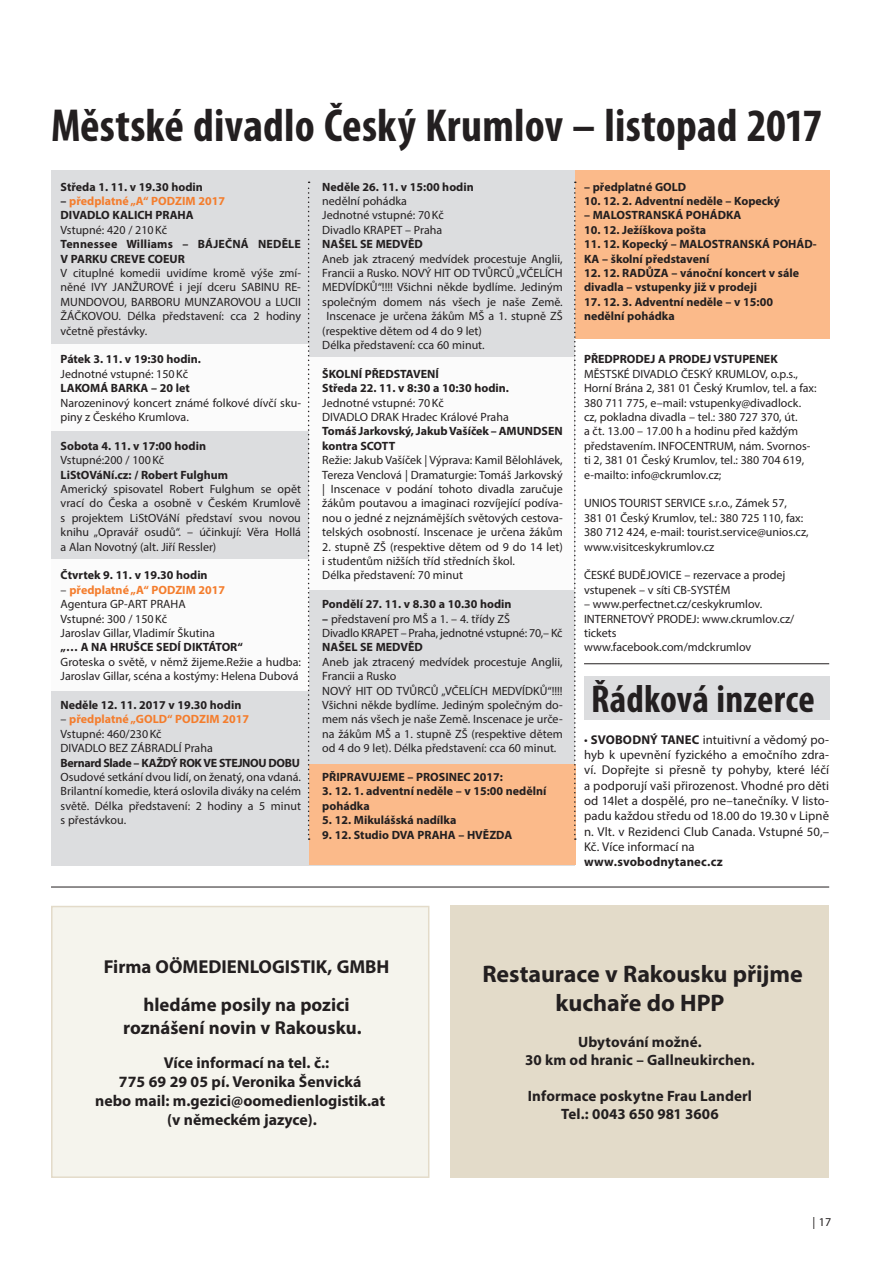
<style>
.page{position:relative;width:893px;height:1263px;background:#fff}
.page>*{position:absolute;margin:0;border:0;box-sizing:border-box;transform-origin:0 0}
.t1{font:700 condensed 46.5px "Myriad Pro";letter-spacing:.005em;color:#231f20}
.t2{font:700 condensed 39px "Myriad Pro";letter-spacing:.005em;color:#231f20}
.t3{font:700 24px/28.8px "Myriad Pro";letter-spacing:-.005em;color:#231f20;text-align:center}
.t4{font:700 18.75px/37.8px "Myriad Pro";color:#231f20;text-align:center}
.t5{font:700 15.75px "Myriad Pro";color:#231f20}
.t6{font:700 15px/18px "Myriad Pro";letter-spacing:.005em;color:#231f20;text-align:center}
.t7{font:12.75px/15.3px "Myriad Pro";letter-spacing:.005em;color:#231f20;text-align:justify}
.t8{font:700 12.75px "Myriad Pro";letter-spacing:.015em;color:#231f20}
.t9{font:12px/14.4px "Myriad Pro";color:#231f20}
.t10{font:700 12px/14.4px "Myriad Pro";color:#231f20}
.t11{font:12px/14.4px "Myriad Pro";letter-spacing:-.02em;color:#231f20}
.t12{font:700 12px/14.4px "Myriad Pro";color:#f47d2d}
.t13{font:700 12px "Myriad Pro";letter-spacing:-.03em;color:#231f20}
.s1{color:#231f20}
.s2{font-weight:700;color:#f47d2d}
.s3{font-weight:700}
</style>
<div class="page">
<div style="left:51px;top:170px;width:523px;height:695px;background:#dcdddf"></div>
<div style="left:51px;top:344px;width:257px;height:87px;background:#fbfbfb"></div>
<div style="left:51px;top:559px;width:257px;height:132px;background:#fbfbfb"></div>
<div style="left:310px;top:357px;width:264px;height:233px;background:#fbfbfb"></div>
<div style="left:310px;top:765px;width:266px;height:100px;background:#fbba8a"></div>
<div style="left:575px;top:170px;width:254px;height:169px;background:#fbba8a"></div>
<div style="left:451px;top:906px;width:378px;height:272px;background:#e3dbc9"></div>
<div style="left:584px;top:676px;width:245px;height:43px;background:#dcdddf"></div>
<hr style="left:584px;top:663px;width:245px;height:1px;background:#231f20">
<hr style="left:51px;top:887px;width:778px;height:1px;background:#231f20">
<svg style="left:308px;top:182px;width:2px;height:658px"></svg>
<svg style="left:574px;top:182px;width:2px;height:658px"></svg>
<div style="left:52px;top:906px;width:377px;height:271px;background:#f5f4ed"></div>
<div style="left:51px;top:906px;width:378px;height:272px;border:2px solid #e3dbc9"></div>
<h1 class="t1" style="left:51px;top:97px;width:773px">Městské divadlo Český Krumlov – listopad 2017</h1>
<p class="t10" style="left:61px;top:179px;width:144px">Středa 1. 11. v 19.30 hodin</p>
<p class="t12" style="left:61px;top:193px;width:166px"><span class="s1">–</span> předplatné „A“ PODZIM 2017<br><span class="s1">DIVADLO KALICH PRAHA</span></p>
<p class="t9" style="left:61px;top:222px;width:108px">Vstupné: 420 / 210Kč</p>
<p class="t10" style="left:61px;top:237px;width:242px">Tennessee Williams – BÁJEČNÁ NEDĚLE<br>V PARKU CREVE COEUR</p>
<p class="t9" style="left:61px;top:266px;width:242px;text-align:justify">V cituplné komedii uvidíme kromě výše zmí&shy;něné IVY JANŽUROVÉ i její dceru SABINU RE-MUNDOVOU, BARBORU MUNZAROVOU a LUCII ŽÁČKOVOU. Délka představení: cca 2 hodiny včetně přestávky.</p>
<p class="t10" style="left:61px;top:352px;width:142px">Pátek 3. 11. v 19:30 hodin.</p>
<p class="t9" style="left:61px;top:366px;width:129px">Jednotné vstupné: 150Kč</p>
<p class="t10" style="left:61px;top:381px;width:131px">LAKOMÁ BARKA – 20 let</p>
<p class="t9" style="left:61px;top:395px;width:242px">Narozeninový koncert známé folkové dívčí sku&shy;piny z Českého Krumlova.</p>
<p class="t10" style="left:61px;top:438px;width:147px">Sobota 4. 11. v 17:00 hodin</p>
<p class="t9" style="left:61px;top:453px;width:105px">Vstupné:200 / 100Kč</p>
<p class="t10" style="left:61px;top:467px;width:169px">LiStOVáNí.cz: / Robert Fulghum</p>
<p class="t9" style="left:61px;top:482px;width:242px;text-align:justify">Americký spisovatel Robert Fulghum se opět vrací do Česka a osobně v Českém Krumlově s projektem LiStOVáNí představí svou novou knihu „Opravář osudů“. – účinkují: Věra Hollá a Alan Novotný (alt. Jiří Ressler)</p>
<p class="t10" style="left:61px;top:568px;width:149px">Čtvrtek 9. 11. v 19.30 hodin</p>
<p class="t9" style="left:61px;top:582px;width:166px">– <span class="s2">předplatné „A“ PODZIM 2017<br></span>Agentura GP-ART PRAHA<br>Vstupné: 300 / 150Kč<br>Jaroslav Gillar, Vladimír Škutina</p>
<p class="t10" style="left:61px;top:640px;width:184px">„… A NA HRUŠCE SEDÍ DIKTÁTOR“</p>
<p class="t9" style="left:61px;top:654px;width:242px">Groteska o světě, v němž žijeme.Režie a hudba:<br>Jaroslav Gillar, scéna a kostýmy: Helena Dubová</p>
<p class="t10" style="left:61px;top:697px;width:182px">Neděle 12. 11. 2017 v 19.30 hodin</p>
<p class="t9" style="left:61px;top:712px;width:190px">– <span class="s2">předplatné „GOLD“ PODZIM 2017<br></span>Vstupné: 460/230Kč<br>DIVADLO BEZ ZÁBRADLÍ Praha</p>
<p class="t13" style="left:61px;top:755px;width:241px">Bernard Slade – KAŽDÝ ROK VE STEJNOU DOBU</p>
<p class="t9" style="left:61px;top:770px;width:242px;text-align:justify">Osudové setkání dvou lidí, on ženatý, ona vdaná.<br>Brilantní komedie, která oslovila diváky na celém světě. Délka představení: 2 hodiny a 5 minut s přestávkou.</p>
<p class="t10" style="left:322px;top:179px;width:153px">Neděle 26. 11. v 15:00 hodin</p>
<p class="t9" style="left:322px;top:194px;width:123px">nedělní pohádka<br>Jednotné vstupné: 70Kč<br>Divadlo KRAPET – Praha</p>
<p class="t10" style="left:322px;top:237px;width:102px">NAŠEL SE MEDVĚD</p>
<p class="t9" style="left:322px;top:251px;width:242px">Aneb jak ztracený medvídek procestuje Anglii,</p>
<p class="t9" style="left:322px;top:266px;width:242px">Francii a Rusko. NOVÝ HIT OD TVŮRCŮ „VČELÍCH</p>
<p class="t9" style="left:322px;top:280px;width:242px">MEDVÍDKŮ“!!!! Všichni někde bydlíme. Jediným</p>
<p class="t9" style="left:322px;top:294px;width:242px">společným domem nás všech je naše Země.</p>
<p class="t9" style="left:326px;top:309px;width:238px">Inscenace je určena žákům MŠ a 1. stupně ZŠ</p>
<p class="t9" style="left:322px;top:323px;width:161px">(respektive dětem od 4 do 9 let)</p>
<p class="t9" style="left:322px;top:338px;width:164px">Délka představení: cca 60 minut.</p>
<p class="t10" style="left:322px;top:366px;width:188px">ŠKOLNÍ PŘEDSTAVENÍ<br>Středa 22. 11. v 8:30 a 10:30 hodin.</p>
<p class="t9" style="left:322px;top:395px;width:188px">Jednotné vstupné: 70Kč<br>DIVADLO DRAK Hradec Králové Praha</p>
<p class="t10" style="left:322px;top:424px;width:242px">Tomáš Jarkovský, Jakub Vašíček – AMUNDSEN kontra SCOTT</p>
<p class="t9" style="left:322px;top:453px;width:242px;text-align:justify">Režie: Jakub Vašíček | Výprava: Kamil Bělohlávek, Tereza Venclová | Dramaturgie: Tomáš Jarkovský | Inscenace v podání tohoto divadla zaručuje žákům poutavou a imaginaci rozvíjející podíva&shy;nou o jedné z nejznámějších světových cestova&shy;telských osobností. Inscenace je určena žákům</p>
<p class="t9" style="left:322px;top:539px;width:242px">2. stupně ZŠ (respektive dětem od 9 do 14 let) i studentům nižších tříd středních škol.<br>Délka představení: 70 minut</p>
<p class="t10" style="left:322px;top:597px;width:191px">Pondělí 27. 11. v 8.30 a 10.30 hodin</p>
<p class="t11" style="left:322px;top:611px;width:242px"><span class="s3">–</span> představení pro MŠ a 1. – 4. třídy ZŠ<br>Divadlo KRAPET – Praha, jednotné vstupné: 70,– Kč</p>
<p class="t10" style="left:322px;top:640px;width:102px">NAŠEL SE MEDVĚD</p>
<p class="t9" style="left:322px;top:654px;width:242px">Aneb jak ztracený medvídek procestuje Anglii, Francii a Rusko<br>NOVÝ HIT OD TVŮRCŮ „VČELÍCH MEDVÍDKŮ“!!!!<br>Všichni někde bydlíme. Jediným společným do&shy;mem nás všech je naše Země. Inscenace je urče&shy;na žákům MŠ a 1. stupně ZŠ (respektive dětem od 4 do 9 let). Délka představení: cca 60 minut.</p>
<p class="t10" style="left:322px;top:769px;width:182px">PŘIPRAVUJEME – PROSINEC 2017:</p>
<p class="t10" style="left:322px;top:784px;width:226px">3. 12. 1. adventní neděle – v 15:00 nedělní pohádka</p>
<p class="t10" style="left:322px;top:813px;width:136px">5. 12. Mikulášská nadílka</p>
<p class="t10" style="left:322px;top:827px;width:191px">9. 12. Studio DVA PRAHA – HVĚZDA</p>
<p class="t10" style="left:584px;top:179px;width:104px">– předplatné GOLD</p>
<p class="t10" style="left:584px;top:193px;width:198px">10. 12. 2. Adventní neděle – Kopecký</p>
<p class="t10" style="left:584px;top:208px;width:159px">– MALOSTRANSKÁ POHÁDKA</p>
<p class="t10" style="left:584px;top:222px;width:124px">10. 12. Ježíškova pošta</p>
<p class="t10" style="left:584px;top:237px;width:234px">11. 12. Kopecký – MALOSTRANSKÁ POHÁD-<br>KA – školní představení</p>
<p class="t10" style="left:584px;top:265px;width:217px">12. 12. RADŮZA – vánoční koncert v sále divadla – vstupenky již v prodeji</p>
<p class="t10" style="left:584px;top:294px;width:190px">17. 12. 3. Adventní neděle – v 15:00 nedělní pohádka</p>
<p class="t10" style="left:584px;top:352px;width:195px">PŘEDPRODEJ A PRODEJ VSTUPENEK</p>
<p class="t9" style="left:584px;top:366px;width:234px">MĚSTSKÉ DIVADLO ČESKÝ KRUMLOV, o.p.s., Horní Brána 2, 381 01 Český Krumlov, tel. a fax:<br>380 711 775, e–mail: vstupenky@divadlock. cz, pokladna divadla – tel.: 380 727 370, út.<br>a čt. 13.00 – 17.00 h a hodinu před každým představením. INFOCENTRUM, nám. Svornos&shy;ti 2, 381 01 Český Krumlov, tel.: 380 704 619, e-mailto: info@ckrumlov.cz;</p>
<p class="t9" style="left:584px;top:496px;width:226px">UNIOS TOURIST SERVICE s.r.o., Zámek 57,<br>381 01 Český Krumlov, tel.: 380 725 110, fax:<br>380 712 424, e-mail: tourist.service@unios.cz, www.visitceskykrumlov.cz</p>
<p class="t9" style="left:584px;top:568px;width:203px">ČESKÉ BUDĚJOVICE – rezervace a prodej vstupenek – v síti CB-SYSTÉM</p>
<p class="t9" style="left:584px;top:597px;width:212px">– www.perfectnet.cz/ceskykrumlov.<br>INTERNETOVÝ PRODEJ: www.ckrumlov.cz/ tickets<br>www.facebook.com/mdckrumlov</p>
<h2 class="t2" style="left:591px;top:675px;width:225px">Řádková inzerce</h2>
<p class="t7" style="left:584px;top:732px;width:247px">• <span class="s3">SVOBODNÝ TANEC</span> intuitivní a vědomý po&shy;hyb k upevnění fyzického a emočního zdra&shy;ví. Dopřejte si přesně ty pohyby, které léčí a podporují vaši přirozenost. Vhodné pro děti od 14let a dospělé, pro ne–tanečníky. V listo&shy;padu každou středu od 18.00 do 19.30 v Lipně n. Vlt. v Rezidenci Club Canada. Vstupné 50,– Kč. Více informací na</p>
<p class="t8" style="left:584px;top:853px;width:140px">www.svobodnytanec.cz</p>
<h3 class="t4" style="left:104px;top:947px;width:287px">Firma OÖMEDIENLOGISTIK, GMBH hledáme posily na pozici</h3>
<h3 class="t4" style="left:123px;top:1008px;width:240px">roznášení novin v Rakousku.</h3>
<h3 class="t5" style="left:164px;top:1052px;width:167px">Více informací na tel. č.:</h3>
<h3 class="t5" style="left:119px;top:1071px;width:244px">775 69 29 05 pí. Veronika Šenvická</h3>
<h3 class="t5" style="left:95px;top:1090px;width:292px">nebo mail: m.gezici@oomedienlogistik.at</h3>
<h3 class="t5" style="left:167px;top:1109px;width:151px">(v německém jazyce).</h3>
<h3 class="t3" style="left:482px;top:959px;width:322px">Restaurace v Rakousku přijme kuchaře do HPP</h3>
<p class="t6" style="left:525px;top:1033px;width:231px">Ubytování možné.<br>30 km od hranic – Gallneukirchen.</p>
<p class="t6" style="left:528px;top:1087px;width:226px">Informace poskytne Frau Landerl<br>Tel.: 0043 650 981 3606</p>
<p class="t9" style="left:812px;top:1215px;width:20px">| 17</p>
</div>
